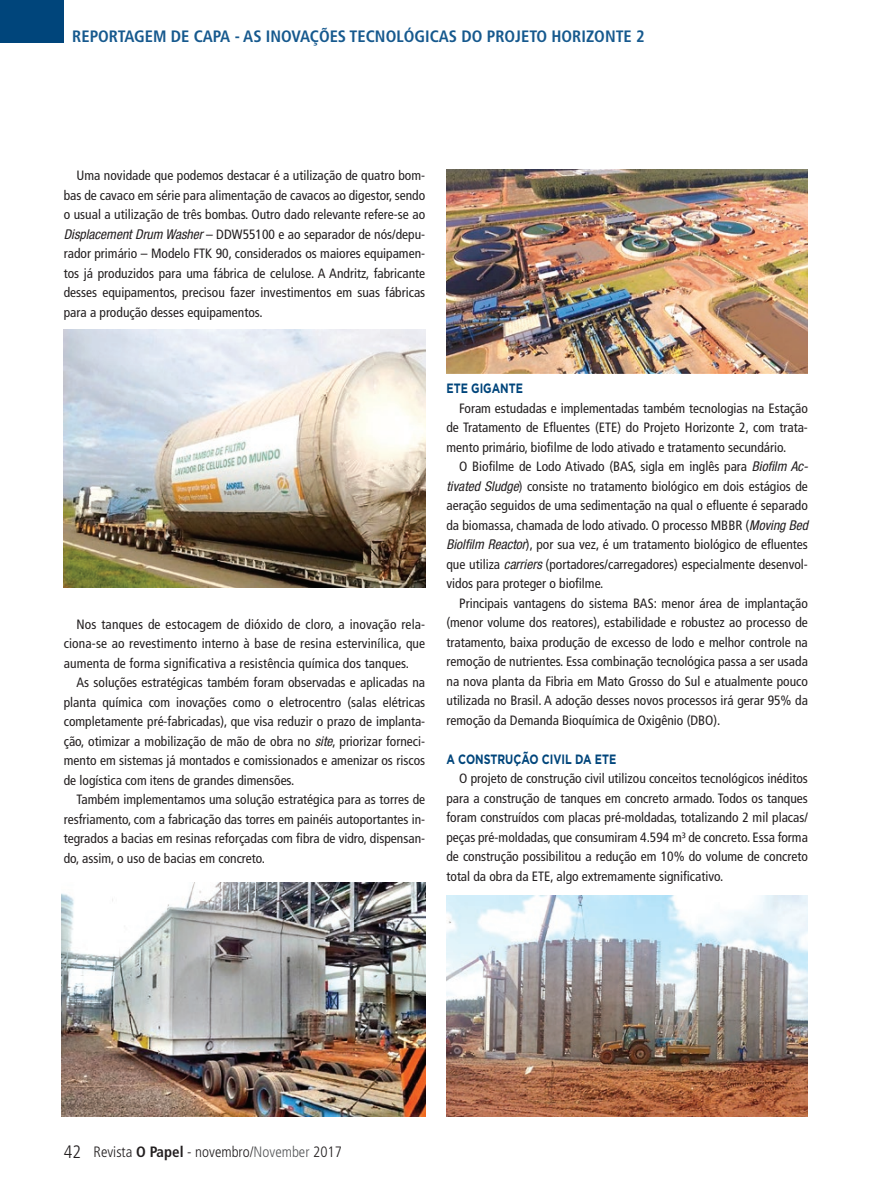
<style>
.page{position:relative;width:893px;height:1191px;background:#fff}
.page>*{position:absolute;margin:0;border:0;box-sizing:border-box;transform-origin:0 0}
.t1{font:300 condensed 18px "Frutiger LT Std";color:#231f20}
.t2{font:700 condensed 16.5px "Frutiger LT Std";color:#16598e}
.t3{font:300 condensed 15px "Frutiger LT Std";color:#231f20}
.t4{font:condensed 13.5px/19.5px "Frutiger LT Std";color:#231f20;text-align:justify}
.t5{font:700 13.5px "Gotham";color:#00457b;scale:.8 1}
.s1{font-family:"Helvetica Neue LT Std";font-style:italic}
.s2{font-weight:700}
.s3{color:#57585a}
</style>
<div class="page">
<div style="left:0;top:0;width:64px;height:43px;background:#00457b"></div>
<img style="left:64px;top:329px;width:361px;height:258px">
<img style="left:61px;top:882px;width:364px;height:234px">
<img style="left:446px;top:169px;width:362px;height:204px">
<img style="left:446px;top:895px;width:362px;height:221px">
<p class="t2" style="left:72px;top:27px;width:574px">REPORTAGEM DE CAPA - AS INOVAÇÕES TECNOLÓGICAS DO PROJETO HORIZONTE 2</p>
<p class="t4" style="left:64px;top:166px;width:363px;text-indent:13px">Uma novidade que podemos destacar é a utilização de quatro bom&shy;bas de cavaco em série para alimentação de cavacos ao digestor, sendo o usual a utilização de três bombas. Outro dado relevante refere-se ao <span class="s1">Displacement Drum Washer</span> – DDW55100 e ao separador de nós/depu&shy;rador primário – Modelo FTK 90, considerados os maiores equipamen&shy;tos já produzidos para uma fábrica de celulose. A Andritz, fabricante desses equipamentos, precisou fazer investimentos em suas fábricas para a produção desses equipamentos.</p>
<p class="t4" style="left:64px;top:614px;width:363px;text-indent:13px">Nos tanques de estocagem de dióxido de cloro, a inovação rela&shy;ciona-se ao revestimento interno à base de resina estervinílica, que aumenta de forma significativa a resistência química dos tanques.</p>
<p class="t4" style="left:64px;top:673px;width:363px;text-indent:13px">As soluções estratégicas também foram observadas e aplicadas na planta química com inovações como o eletrocentro (salas elétricas completamente pré-fabricadas), que visa reduzir o prazo de implanta&shy;ção, otimizar a mobilização de mão de obra no <span class="s1">site</span>, priorizar forneci&shy;mento em sistemas já montados e comissionados e amenizar os riscos de logística com itens de grandes dimensões.</p>
<p class="t4" style="left:64px;top:790px;width:363px;text-indent:13px">Também implementamos uma solução estratégica para as torres de resfriamento, com a fabricação das torres em painéis autoportantes in&shy;tegrados a bacias em resinas reforçadas com fibra de vidro, dispensan&shy;do, assim, o uso de bacias em concreto.</p>
<p class="t5" style="left:446px;top:379px;width:97px">ETE GIGANTE</p>
<p class="t4" style="left:446px;top:398px;width:363px;text-indent:13px">Foram estudadas e implementadas também tecnologias na Estação de Tratamento de Efluentes (ETE) do Projeto Horizonte 2, com trata&shy;mento primário, biofilme de lodo ativado e tratamento secundário.</p>
<p class="t4" style="left:446px;top:457px;width:363px;text-indent:13px">O Biofilme de Lodo Ativado (BAS, sigla em inglês para <span class="s1">Biofilm Ac&shy;tivated Sludge</span>) consiste no tratamento biológico em dois estágios de aeração seguidos de uma sedimentação na qual o efluente é separado da biomassa, chamada de lodo ativado. O processo MBBR (<span class="s1">Moving Bed Biolfilm Reactor</span>), por sua vez, é um tratamento biológico de efluentes que utiliza <span class="s1">carriers</span> (portadores/carregadores) especialmente desenvol&shy;vidos para proteger o biofilme.</p>
<p class="t4" style="left:446px;top:593px;width:363px;text-indent:13px">Principais vantagens do sistema BAS: menor área de implantação (menor volume dos reatores), estabilidade e robustez ao processo de tratamento, baixa produção de excesso de lodo e melhor controle na remoção de nutrientes. Essa combinação tecnológica passa a ser usada na nova planta da Fibria em Mato Grosso do Sul e atualmente pouco utilizada no Brasil. A adoção desses novos processos irá gerar 95% da remoção da Demanda Bioquímica de Oxigênio (DBO).</p>
<p class="t5" style="left:446px;top:750px;width:214px">A CONSTRUÇÃO CIVIL DA ETE</p>
<p class="t4" style="left:446px;top:769px;width:363px;text-indent:13px">O projeto de construção civil utilizou conceitos tecnológicos inéditos para a construção de tanques em concreto armado. Todos os tanques foram construídos com placas pré-moldadas, totalizando 2 mil placas/ peças pré-moldadas, que consumiram 4.594 m³ de concreto. Essa forma de construção possibilitou a redução em 10% do volume de concreto total da obra da ETE, algo extremamente significativo.</p>
<h1 class="t1" style="left:64px;top:1141px;width:19px">42</h1>
<p class="t3" style="left:94px;top:1142px;width:250px">Revista <span class="s2">O Papel</span> - novembro/<span class="s3">November</span> 2017</p>
</div>
